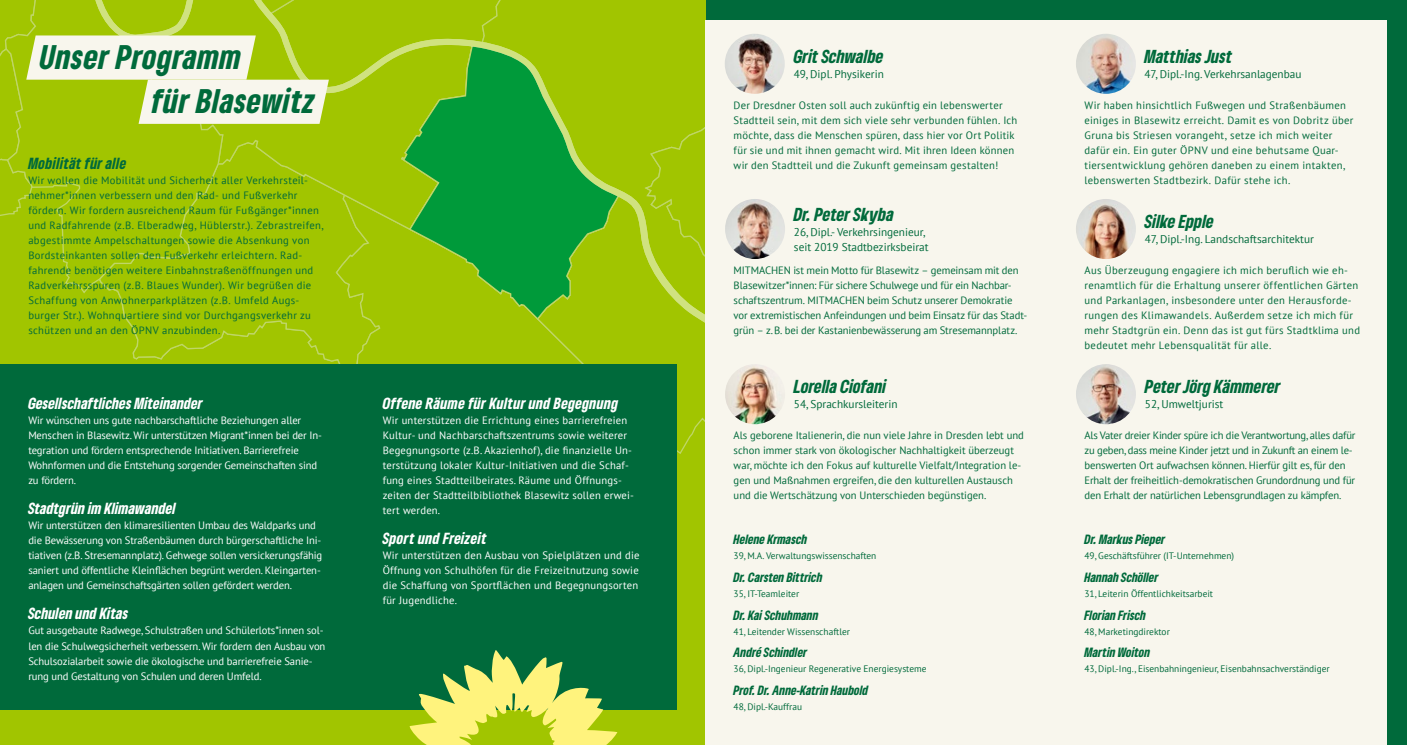
<style>
.page{position:relative;width:1407px;height:745px;background:#fff}
.page>*{position:absolute;margin:0;border:0;box-sizing:border-box;transform-origin:0 0}
.t1{font:italic 900 condensed 31.88px/44.1px "Gruene Type";letter-spacing:.02em;color:#006a3b}
.t2{font:italic 900 condensed 17.5px "Gruene Type";color:#006a3b}
.t3{font:italic 900 condensed 15px "Gruene Type";letter-spacing:.005em;color:#fff}
.t4{font:italic 900 condensed 15px "Gruene Type";letter-spacing:.02em;color:#006a3b}
.t5{font:italic 900 condensed 12.5px "Gruene Type";color:#006a3b}
.t6{font:11.25px/15px "PT Sans";color:#006a3b}
.t7{font:10.62px/15px "PT Sans";letter-spacing:.02em;color:#006a3b}
.t8{font:10.62px/15px "PT Sans";letter-spacing:-.01em;color:#fff}
.t9{font:10.62px/15px "PT Sans";letter-spacing:-.01em;color:#006a3b}
.t10{font:10.62px/15px "PT Sans";letter-spacing:.02em;color:#fff}
.t11{font:10.62px/15px "PT Sans";color:#006a3b}
.t12{font:9.38px "PT Sans";color:#006a3b}
</style>
<div class="page">
<div style="left:705px;top:0;width:702px;height:744px;background:#006a3b"></div>
<div style="left:0;top:0;width:705px;height:744px;background:#a1c500"></div>
<svg style="left:61px;top:53px;width:644px;height:401px"></svg>
<div style="left:0;top:364px;width:677px;height:345px;background:#006a3b"></div>
<svg style="left:409px;top:650px;width:209px;height:94px"></svg>
<svg style="left:0;top:0;width:518px;height:218px"></svg>
<div style="left:705px;top:20px;width:681px;height:724px;background:#f8f6ed"></div>
<img style="left:1076px;top:199px;width:60px;height:60px;border-radius:30px">
<img style="left:1076px;top:364px;width:60px;height:60px;border-radius:30px">
<img style="left:725px;top:34px;width:60px;height:60px;border-radius:30px">
<img style="left:725px;top:199px;width:60px;height:60px;border-radius:30px">
<img style="left:725px;top:364px;width:60px;height:60px;border-radius:30px">
<img style="left:1076px;top:34px;width:60px;height:60px;border-radius:30px">
<h1 class="t1" style="left:152px;top:34px;width:165px;text-indent:-112px">Unser Programm<br>für Blasewitz</h1>
<h3 class="t4" style="left:28px;top:153px;width:100px">Mobilität für alle</h3>
<p class="t7" style="left:28px;top:172px;width:297px">Wir wollen die Mobilität und Sicherheit aller Verkehrsteil&shy;nehmer*innen verbessern und den Rad- und Fußverkehr fördern. Wir fordern ausreichend Raum für Fußgänger*innen und Radfahrende (z.B. Elberadweg, Hüblerstr.). Zebrastreifen, abgestimmte Ampelschaltungen sowie die Absenkung von Bordsteinkanten sollen den Fußverkehr erleichtern. Rad&shy;fahrende benötigen weitere Einbahnstraßenöffnungen und Radverkehrsspuren (z.B. Blaues Wunder). Wir begrüßen die Schaffung von Anwohnerparkplätzen (z.B. Umfeld Augs&shy;burger Str.). Wohnquartiere sind vor Durchgangsverkehr zu schützen und an den ÖPNV anzubinden.</p>
<h3 class="t3" style="left:28px;top:393px;width:176px">Gesellschaftliches Miteinander</h3>
<p class="t8" style="left:28px;top:412px;width:295px">Wir wünschen uns gute nachbarschaftliche Beziehungen aller Menschen in Blasewitz. Wir unterstützen Migrant*innen bei der In&shy;tegration und fördern entsprechende Initiativen. Barrierefreie Wohnformen und die Entstehung sorgender Gemeinschaften sind zu fördern.</p>
<h3 class="t3" style="left:28px;top:498px;width:149px">Stadtgrün im Klimawandel</h3>
<p class="t8" style="left:28px;top:517px;width:295px">Wir unterstützen den klimaresilienten Umbau des Waldparks und die Bewässerung von Straßenbäumen durch bürgerschaftliche Ini&shy;tiativen (z.B. Stresemannplatz). Gehwege sollen versickerungsfähig saniert und öffentliche Kleinflächen begrünt werden. Kleingarten&shy;anlagen und Gemeinschaftsgärten sollen gefördert werden.</p>
<h3 class="t3" style="left:28px;top:603px;width:101px">Schulen und Kitas</h3>
<p class="t8" style="left:28px;top:622px;width:299px">Gut ausgebaute Radwege, Schulstraßen und Schülerlots*innen sol&shy;len die Schulwegsicherheit verbessern. Wir fordern den Ausbau von Schulsozialarbeit sowie die ökologische und barrierefreie Sanie&shy;rung und Gestaltung von Schulen und deren Umfeld.</p>
<h3 class="t3" style="left:383px;top:393px;width:237px">Offene Räume für Kultur und Begegnung</h3>
<p class="t10" style="left:383px;top:412px;width:253px">Wir unterstützen die Errichtung eines barrierefreien Kultur- und Nachbarschaftszentrums sowie weiterer Begegnungsorte (z.B. Akazienhof), die finanzielle Un&shy;terstützung lokaler Kultur-Initiativen und die Schaf&shy;fung eines Stadtteilbeirates. Räume und Öffnungs&shy;zeiten der Stadtteilbibliothek Blasewitz sollen erwei&shy;tert werden.</p>
<h3 class="t3" style="left:383px;top:528px;width:105px">Sport und Freizeit</h3>
<p class="t10" style="left:383px;top:547px;width:258px">Wir unterstützen den Ausbau von Spielplätzen und die Öffnung von Schulhöfen für die Freizeitnutzung sowie die Schaffung von Sportflächen und Begegnungsorten für Jugendliche.</p>
<h2 class="t2" style="left:793px;top:45px;width:91px">Grit Schwalbe</h2>
<p class="t6" style="left:793px;top:66px;width:92px">49, Dipl. Physikerin</p>
<p class="t7" style="left:733px;top:97px;width:285px">Der Dresdner Osten soll auch zukünftig ein lebenswerter Stadtteil sein, mit dem sich viele sehr verbunden fühlen. Ich möchte, dass die Menschen spüren, dass hier vor Ort Politik für sie und mit ihnen gemacht wird. Mit ihren Ideen können wir den Stadtteil und die Zukunft gemeinsam gestalten!</p>
<h2 class="t2" style="left:794px;top:202px;width:101px">Dr. Peter Skyba</h2>
<p class="t6" style="left:794px;top:224px;width:136px">26, Dipl.- Verkehrsingenieur, seit 2019 Stadtbezirksbeirat</p>
<p class="t9" style="left:733px;top:262px;width:295px">MITMACHEN ist mein Motto für Blasewitz – gemeinsam mit den Blasewitzer*innen: Für sichere Schulwege und für ein Nachbar&shy;schaftszentrum. MITMACHEN beim Schutz unserer Demokratie vor extremistischen Anfeindungen und beim Einsatz für das Stadt&shy;grün – z.B. bei der Kastanienbewässerung am Stresemannplatz.</p>
<h2 class="t2" style="left:794px;top:375px;width:94px">Lorella Ciofani</h2>
<p class="t6" style="left:794px;top:396px;width:105px">54, Sprachkursleiterin</p>
<p class="t11" style="left:733px;top:427px;width:292px">Als geborene Italienerin, die nun viele Jahre in Dresden lebt und schon immer stark von ökologischer Nachhaltigkeit überzeugt war, möchte ich den Fokus auf kulturelle Vielfalt/Integration le&shy;gen und Maßnahmen ergreifen, die den kulturellen Austausch und die Wertschätzung von Unterschieden begünstigen.</p>
<p class="t5" style="left:733px;top:531px;width:75px">Helene Krmasch</p>
<p class="t12" style="left:733px;top:549px;width:144px">39, M.A. Verwaltungswissenschaften</p>
<p class="t5" style="left:733px;top:568px;width:90px">Dr. Carsten Bittrich</p>
<p class="t12" style="left:733px;top:587px;width:67px">35, IT-Teamleiter</p>
<p class="t5" style="left:733px;top:606px;width:86px">Dr. Kai Schuhmann</p>
<p class="t12" style="left:733px;top:624px;width:118px">41, Leitender Wissenschaftler</p>
<p class="t5" style="left:733px;top:644px;width:75px">André Schindler</p>
<p class="t12" style="left:733px;top:662px;width:194px">36, Dipl.-Ingenieur Regenerative Energiesysteme</p>
<p class="t5" style="left:733px;top:681px;width:136px">Prof. Dr. Anne-Katrin Haubold</p>
<p class="t12" style="left:733px;top:700px;width:70px">48, Dipl.-Kauffrau</p>
<h2 class="t2" style="left:1144px;top:45px;width:89px">Matthias Just</h2>
<p class="t6" style="left:1144px;top:66px;width:158px">47, Dipl.-Ing. Verkehrsanlagenbau</p>
<p class="t7" style="left:1084px;top:97px;width:271px">Wir haben hinsichtlich Fußwegen und Straßenbäumen einiges in Blasewitz erreicht. Damit es von Dobritz über Gruna bis Striesen vorangeht, setze ich mich weiter dafür ein. Ein guter ÖPNV und eine behutsame Quar&shy;tiersentwicklung gehören daneben zu einem intakten, lebenswerten Stadtbezirk. Dafür stehe ich.</p>
<h2 class="t2" style="left:1145px;top:209px;width:71px">Silke Epple</h2>
<p class="t6" style="left:1145px;top:231px;width:171px">47, Dipl.-Ing. Landschaftsarchitektur</p>
<p class="t7" style="left:1084px;top:262px;width:277px">Aus Überzeugung engagiere ich mich beruflich wie eh&shy;renamtlich für die Erhaltung unserer öffentlichen Gärten und Parkanlagen, insbesondere unter den Herausforde&shy;rungen des Klimawandels. Außerdem setze ich mich für mehr Stadtgrün ein. Denn das ist gut fürs Stadtklima und bedeutet mehr Lebensqualität für alle.</p>
<h2 class="t2" style="left:1145px;top:375px;width:137px">Peter Jörg Kämmerer</h2>
<p class="t6" style="left:1145px;top:396px;width:80px">52, Umweltjurist</p>
<p class="t9" style="left:1084px;top:427px;width:272px">Als Vater dreier Kinder spüre ich die Verantwortung, alles dafür zu geben, dass meine Kinder jetzt und in Zukunft an einem le&shy;benswerten Ort aufwachsen können. Hierfür gilt es, für den Erhalt der freiheitlich-demokratischen Grundordnung und für den Erhalt der natürlichen Lebensgrundlagen zu kämpfen.</p>
<p class="t5" style="left:1084px;top:531px;width:82px">Dr. Markus Pieper</p>
<p class="t12" style="left:1084px;top:549px;width:151px">49, Geschäftsführer (IT-Unternehmen)</p>
<p class="t5" style="left:1084px;top:568px;width:76px">Hannah Schöller</p>
<p class="t12" style="left:1084px;top:587px;width:130px">31, Leiterin Öffentlichkeitsarbeit</p>
<p class="t5" style="left:1084px;top:606px;width:63px">Florian Frisch</p>
<p class="t12" style="left:1084px;top:624px;width:87px">48, Marketingdirektor</p>
<p class="t5" style="left:1084px;top:644px;width:67px">Martin Woiton</p>
<p class="t12" style="left:1084px;top:662px;width:247px">43, Dipl.-Ing., Eisenbahningenieur, Eisenbahnsachverständiger</p>
</div>
